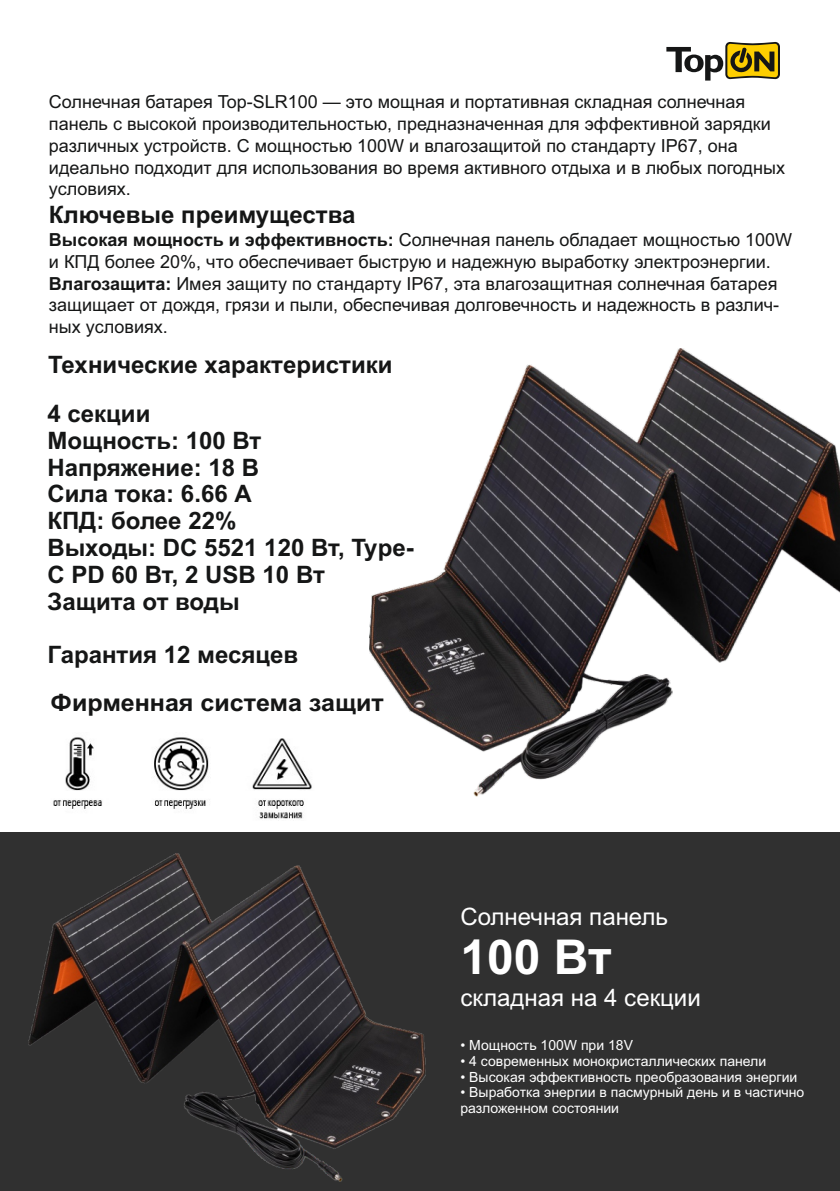
<style>
.page{position:relative;width:840px;height:1191px;background:#fff}
.page>*{position:absolute;margin:0;border:0;box-sizing:border-box;transform-origin:0 0}
.t1{font:700 48px "Arial";color:#fff}
.t2{font:700 24px/26.8px "Arial";color:#151616}
.t3{font:24px "Arial";color:#fff}
.t4{font:700 24px "Arial";color:#151616;scale:1.04 1}
.t5{font:18px/21.8px "Arial";color:#151616}
.t6{font:14px/15.6px "Arial";color:#fff}
.s1{font-weight:700}
</style>
<div class="page">
<svg style="left:666px;top:42px;width:113px;height:39px"></svg>
<img style="left:53px;top:737px;width:259px;height:82px">
<div style="left:0;top:832px;width:839px;height:359px;background:#303030"></div>
<img style="left:369px;top:348px;width:470px;height:448px">
<img style="left:28px;top:853px;width:397px;height:328px">
<p class="t5" style="left:49px;top:93px;width:737px">Солнечная батарея Top-SLR100 — это мощная и портативная складная солнечная панель с высокой производительностью, предназначенная для эффективной зарядки различных устройств. С мощностью 100W и влагозащитой по стандарту IP67, она идеально подходит для использования во время активного отдыха и в любых погодных условиях.</p>
<h2 class="t2" style="left:49px;top:203px;width:308px">Ключевые преимущества</h2>
<p class="t5" style="left:49px;top:230px;width:744px"><span class="s1">Высокая мощность и эффективность:</span> Солнечная панель обладает мощностью 100W и КПД более 20%, что обеспечивает быструю и надежную выработку электроэнергии.<br><span class="s1">Влагозащита:</span> Имея защиту по стандарту IP67, эта влагозащитная солнечная батарея защищает от дождя, грязи и пыли, обеспечивая долговечность и надежность в различ&shy;ных условиях.</p>
<h2 class="t2" style="left:48px;top:354px;width:346px">Технические характеристики</h2>
<h2 class="t2" style="left:47px;top:402px;width:367px">4 секции<br>Мощность: 100 Вт<br>Напряжение: 18 В<br>Сила тока: 6.66 А<br>КПД: более 22%<br>Выходы: DC 5521 120 Вт, Type-<br>C PD 60 Вт, 2 USB 10 Вт<br>Защита от воды</h2>
<h2 class="t2" style="left:47px;top:643px;width:252px">Гарантия 12 месяцев</h2>
<h2 class="t4" style="left:51px;top:693px;width:322px">Фирменная система защит</h2>
<h2 class="t3" style="left:460px;top:908px;width:209px">Солнечная панель</h2>
<h1 class="t1" style="left:460px;top:939px;width:152px">100 Вт</h1>
<h2 class="t3" style="left:460px;top:988px;width:242px">складная на 4 секции</h2>
<p class="t6" style="left:460px;top:1039px;width:174px">• Мощность 100W при 18V</p>
<p class="t6" style="left:460px;top:1054px;width:307px">• 4 современных монокристаллических панели</p>
<p class="t6" style="left:460px;top:1070px;width:338px">• Высокая эффективность преобразования энергии</p>
<p class="t6" style="left:460px;top:1085px;width:345px">• Выработка энергии в пасмурный день и в частично разложенном состоянии</p>
</div>
